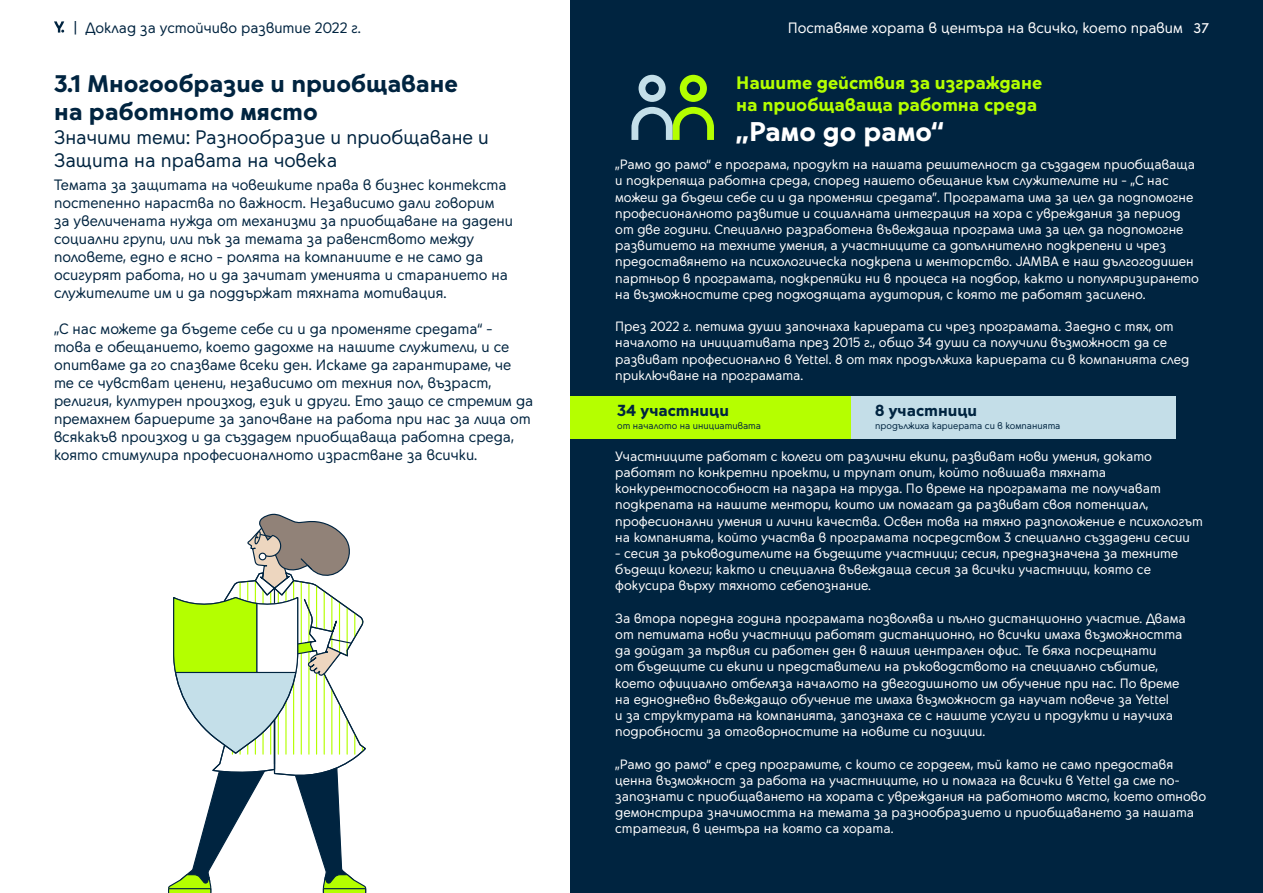
<style>
.page{position:relative;width:1263px;height:893px;background:#fff}
.page>*{position:absolute;margin:0;border:0;box-sizing:border-box;transform-origin:0 0}
.t1{font:700 27px "Yettel";color:#fff}
.t2{font:700 24px/28.8px "Yettel";color:#002440}
.t3{font:300 19.5px/23.4px "Yettel";color:#002440}
.t4{font:700 18px/21.6px "Yettel";color:#b4ff00}
.t5{font:700 15.9px "Yettel";color:#002440}
.t6{font:300 15px/18px "Yettel";color:#002440}
.t7{font:300 15px "Yettel";color:#fff}
.t8{font:300 13.5px/16.2px "Yettel";color:#fff}
.t9{font:300 9.6px "Yettel";color:#002440}
.s1{font-family:"Sofia Pro";font-weight:400}
</style>
<div class="page">
<div style="left:571px;top:0;width:692px;height:893px;background:#002440"></div>
<svg style="left:631px;top:75px;width:83px;height:65px"></svg>
<svg style="left:168px;top:513px;width:199px;height:380px"></svg>
<svg style="left:54px;top:21px;width:10px;height:12px"></svg>
<div style="left:571px;top:396px;width:508px;height:43px;background:#b5ff00"></div>
<div style="left:851px;top:396px;width:325px;height:43px;background:#c4dee8"></div>
<p class="t6" style="left:74px;top:19px;width:289px">| Доклад за устойчиво развитие 2022 г.</p>
<p class="t7" style="left:788px;top:19px;width:423px">Поставяме хората в центъра на всичко, което правим <span class="s1">37</span></p>
<h2 class="t2" style="left:54px;top:69px;width:405px">3.1 Многообразие и приобщаване на работното място</h2>
<h3 class="t3" style="left:54px;top:126px;width:436px">Значими теми: Разнообразие и приобщаване и<br>Защита на правата на човека</h3>
<p class="t6" style="left:54px;top:176px;width:460px">Темата за защитата на човешките права в бизнес контекста постепенно нараства по важност. Независимо дали говорим за увеличената нужда от механизми за приобщаване на дадени социални групи, или пък за темата за равенството между половете, едно е ясно – ролята на компаниите е не само да осигурят работа, но и да зачитат уменията и старанието на служителите им и да поддържат тяхната мотивация.</p>
<p class="t6" style="left:54px;top:320px;width:481px">„С нас можете да бъдете себе си и да променяте средата“ – това е обещанието, което дадохме на нашите служители, и се опитваме да го спазваме всеки ден. Искаме да гарантираме, че те се чувстват ценени, независимо от техния пол, възраст, религия, културен произход, език и други. Ето защо се стремим да премахнем бариерите за започване на работа при нас за лица от всякакъв произход и да създадем приобщаваща работна среда, която стимулира професионалното израстване за всички.</p>
<h3 class="t4" style="left:736px;top:73px;width:307px">Нашите действия за изграждане на приобщаваща работна среда</h3>
<h1 class="t1" style="left:736px;top:116px;width:209px">„Рамо до рамо“</h1>
<p class="t8" style="left:615px;top:157px;width:585px">„Рамо до рамо“ е програма, продукт на нашата решителност да създадем приобщаваща и подкрепяща работна среда, според нашето обещание към служителите ни – „С нас можеш да бъдеш себе си и да променяш средата”. Програмата има за цел да подпомогне професионалното развитие и социалната интеграция на хора с увреждания за период от две години. Специално разработена въвеждаща програма има за цел да подпомогне развитието на техните умения, а участниците са допълнително подкрепени и чрез предоставянето на психологическа подкрепа и менторство. JAMBA е наш дългогодишен партньор в програмата, подкрепяйки ни в процеса на подбор, както и популяризирането на възможностите сред подходящата аудитория, с която те работят засилено.</p>
<p class="t8" style="left:615px;top:319px;width:576px">През 2022 г. петима души започнаха кариерата си чрез програмата. Заедно с тях, от началото на инициативата през 2015 г., общо 34 души са получили възможност да се развиват професионално в Yettel. 8 от тях продължиха кариерата си в компанията след приключване на програмата.</p>
<p class="t5" style="left:617px;top:401px;width:113px">34 участници</p>
<p class="t5" style="left:875px;top:401px;width:103px">8 участници</p>
<p class="t9" style="left:617px;top:420px;width:145px">от началото на инициативата</p>
<p class="t9" style="left:875px;top:420px;width:187px">продължиха кариерата си в компанията</p>
<p class="t8" style="left:615px;top:448px;width:589px">Участниците работят с колеги от различни екипи, развиват нови умения, докато работят по конкретни проекти, и трупат опит, който повишава тяхната конкурентоспособност на пазара на труда. По време на програмата те получават подкрепата на нашите ментори, които им помагат да развиват своя потенциал, професионални умения и лични качества. Освен това на тяхно разположение е психологът на компанията, който участва в програмата посредством 3 специално създадени сесии</p>
<p class="t8" style="left:615px;top:546px;width:564px">– сесия за ръководителите на бъдещите участници; сесия, предназначена за техните бъдещи колеги; както и специална въвеждаща сесия за всички участници, която се фокусира върху тяхното себепознание.</p>
<p class="t8" style="left:615px;top:610px;width:572px">За втора поредна година програмата позволява и пълно дистанционно участие. Двама от петимата нови участници работят дистанционно, но всички имаха възможността да дойдат за първия си работен ден в нашия централен офис. Те бяха посрещнати<br>от бъдещите си екипи и представители на ръководството на специално събитие, което официално отбеляза началото на двегодишното им обучение при нас. По време на еднодневно въвеждащо обучение те имаха възможност да научат повече за Yettel<br>и за структурата на компанията, запознаха се с нашите услуги и продукти и научиха подробности за отговорностите на новите си позиции.</p>
<p class="t8" style="left:615px;top:756px;width:592px">„Рамо до рамо“ е сред програмите, с които се гордеем, тъй като не само предоставя ценна възможност за работа на участниците, но и помага на всички в Yettel да сме по&shy;запознати с приобщаването на хората с увреждания на работното място, което отново демонстрира значимостта на темата за разнообразието и приобщаването за нашата стратегия, в центъра на която са хората.</p>
</div>
